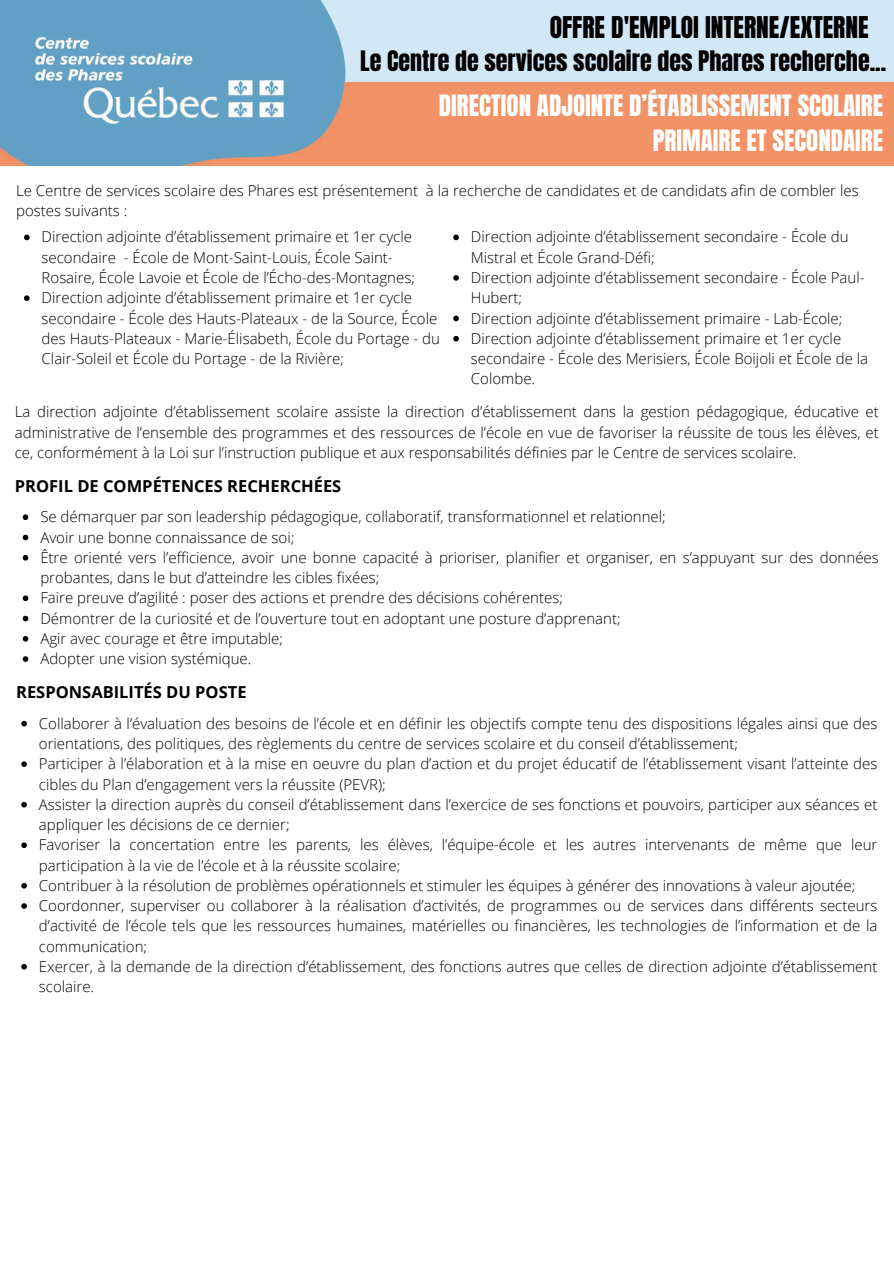
<style>
.page{position:relative;width:894px;height:1264px;background:#fff}
.page>*{position:absolute;margin:0;border:0;box-sizing:border-box;transform-origin:0 0}
.t1{font:25.5px "Anton";color:#000}
.t2{font:25.05px/34.8px "Anton";color:#fff;text-align:right}
.t3{font:24px "Anton";color:#000}
.t4{font:700 16.5px "Open Sans";color:#000}
.t5{font:300 15px/20.2px "Open Sans";color:#000}
</style>
<div class="page">
<img style="left:0;top:0;width:893px;height:166px">
<svg style="left:23px;top:514px;width:5px;height:6px"></svg>
<svg style="left:23px;top:534px;width:5px;height:6px"></svg>
<svg style="left:23px;top:555px;width:5px;height:5px"></svg>
<svg style="left:23px;top:595px;width:5px;height:6px"></svg>
<svg style="left:23px;top:615px;width:5px;height:6px"></svg>
<svg style="left:23px;top:636px;width:5px;height:5px"></svg>
<svg style="left:23px;top:656px;width:5px;height:6px"></svg>
<svg style="left:21px;top:721px;width:6px;height:5px"></svg>
<svg style="left:21px;top:761px;width:6px;height:6px"></svg>
<svg style="left:21px;top:802px;width:6px;height:5px"></svg>
<svg style="left:21px;top:842px;width:6px;height:6px"></svg>
<svg style="left:21px;top:883px;width:6px;height:5px"></svg>
<svg style="left:21px;top:903px;width:6px;height:5px"></svg>
<svg style="left:21px;top:964px;width:6px;height:5px"></svg>
<svg style="left:453px;top:234px;width:6px;height:6px"></svg>
<svg style="left:453px;top:275px;width:6px;height:6px"></svg>
<svg style="left:453px;top:315px;width:6px;height:6px"></svg>
<svg style="left:453px;top:336px;width:6px;height:5px"></svg>
<svg style="left:24px;top:234px;width:6px;height:6px"></svg>
<svg style="left:24px;top:295px;width:6px;height:6px"></svg>
<h3 class="t1" style="left:549px;top:9px;width:320px">OFFRE D'EMPLOI INTERNE/EXTERNE</h3>
<p class="t3" style="left:360px;top:43px;width:527px">Le Centre de services scolaire des Phares recherche...</p>
<h1 class="t2" style="left:439px;top:88px;width:445px">DIRECTION ADJOINTE D’ÉTABLISSEMENT SCOLAIRE<br>PRIMAIRE ET SECONDAIRE</h1>
<p class="t5" style="left:16px;top:180px;width:843px">Le Centre de services scolaire des Phares est présentement à la recherche de candidates et de candidats afin de combler les postes suivants :</p>
<p class="t5" style="left:471px;top:226px;width:379px">Direction adjointe d’établissement secondaire - École du<br>Mistral et École Grand-Défi;</p>
<p class="t5" style="left:471px;top:267px;width:395px">Direction adjointe d’établissement secondaire - École Paul-<br>Hubert;</p>
<p class="t5" style="left:471px;top:307px;width:373px">Direction adjointe d’établissement primaire - Lab-École;</p>
<p class="t5" style="left:471px;top:328px;width:398px">Direction adjointe d’établissement primaire et 1er cycle secondaire - École des Merisiers, École Boijoli et École de la<br>Colombe.</p>
<p class="t5" style="left:42px;top:226px;width:374px">Direction adjointe d’établissement primaire et 1er cycle secondaire - École de Mont-Saint-Louis, École Saint-<br>Rosaire, École Lavoie et École de l’Écho-des-Montagnes;</p>
<p class="t5" style="left:42px;top:287px;width:400px">Direction adjointe d’établissement primaire et 1er cycle secondaire - École des Hauts-Plateaux - de la Source, École des Hauts-Plateaux - Marie-Élisabeth, École du Portage - du Clair-Soleil et École du Portage - de la Rivière;</p>
<h2 class="t5" style="left:15px;top:401px;width:865px;text-align:justify">La direction adjointe d’établissement scolaire assiste la direction d’établissement dans la gestion pédagogique, éducative et administrative de l’ensemble des programmes et des ressources de l’école en vue de favoriser la réussite de tous les élèves, et ce, conformément à la Loi sur l’instruction publique et aux responsabilités définies par le Centre de services scolaire.</h2>
<h2 class="t4" style="left:15px;top:474px;width:328px">PROFIL DE COMPÉTENCES RECHERCHÉES</h2>
<p class="t5" style="left:40px;top:506px;width:626px">Se démarquer par son leadership pédagogique, collaboratif, transformationnel et relationnel;</p>
<p class="t5" style="left:40px;top:526px;width:255px">Avoir une bonne connaissance de soi;</p>
<p class="t5" style="left:40px;top:547px;width:839px">Être orienté vers l’efficience, avoir une bonne capacité à prioriser, planifier et organiser, en s’appuyant sur des données probantes, dans le but d’atteindre les cibles fixées;</p>
<p class="t5" style="left:40px;top:587px;width:524px">Faire preuve d’agilité : poser des actions et prendre des décisions cohérentes;</p>
<p class="t5" style="left:40px;top:607px;width:581px">Démontrer de la curiosité et de l’ouverture tout en adoptant une posture d’apprenant;</p>
<p class="t5" style="left:40px;top:628px;width:244px">Agir avec courage et être imputable;</p>
<p class="t5" style="left:40px;top:648px;width:212px">Adopter une vision systémique.</p>
<p class="t4" style="left:16px;top:680px;width:232px">RESPONSABILITÉS DU POSTE</p>
<h3 class="t5" style="left:39px;top:712px;width:839px">Collaborer à l’évaluation des besoins de l’école et en définir les objectifs compte tenu des dispositions légales ainsi que des orientations, des politiques, des règlements du centre de services scolaire et du conseil d’établissement;</h3>
<p class="t5" style="left:39px;top:753px;width:839px">Participer à l’élaboration et à la mise en oeuvre du plan d’action et du projet éducatif de l’établissement visant l’atteinte des cibles du Plan d’engagement vers la réussite (PEVR);</p>
<p class="t5" style="left:39px;top:793px;width:839px">Assister la direction auprès du conseil d’établissement dans l’exercice de ses fonctions et pouvoirs, participer aux séances et appliquer les décisions de ce dernier;</p>
<p class="t5" style="left:39px;top:834px;width:839px">Favoriser la concertation entre les parents, les élèves, l’équipe-école et les autres intervenants de même que leur participation à la vie de l’école et à la réussite scolaire;</p>
<p class="t5" style="left:39px;top:874px;width:817px">Contribuer à la résolution de problèmes opérationnels et stimuler les équipes à générer des innovations à valeur ajoutée;</p>
<p class="t5" style="left:39px;top:895px;width:839px;text-align:justify">Coordonner, superviser ou collaborer à la réalisation d’activités, de programmes ou de services dans différents secteurs d’activité de l’école tels que les ressources humaines, matérielles ou financières, les technologies de l’information et de la communication;</p>
<p class="t5" style="left:39px;top:955px;width:839px">Exercer, à la demande de la direction d’établissement, des fonctions autres que celles de direction adjointe d’établissement scolaire.</p>
</div>
